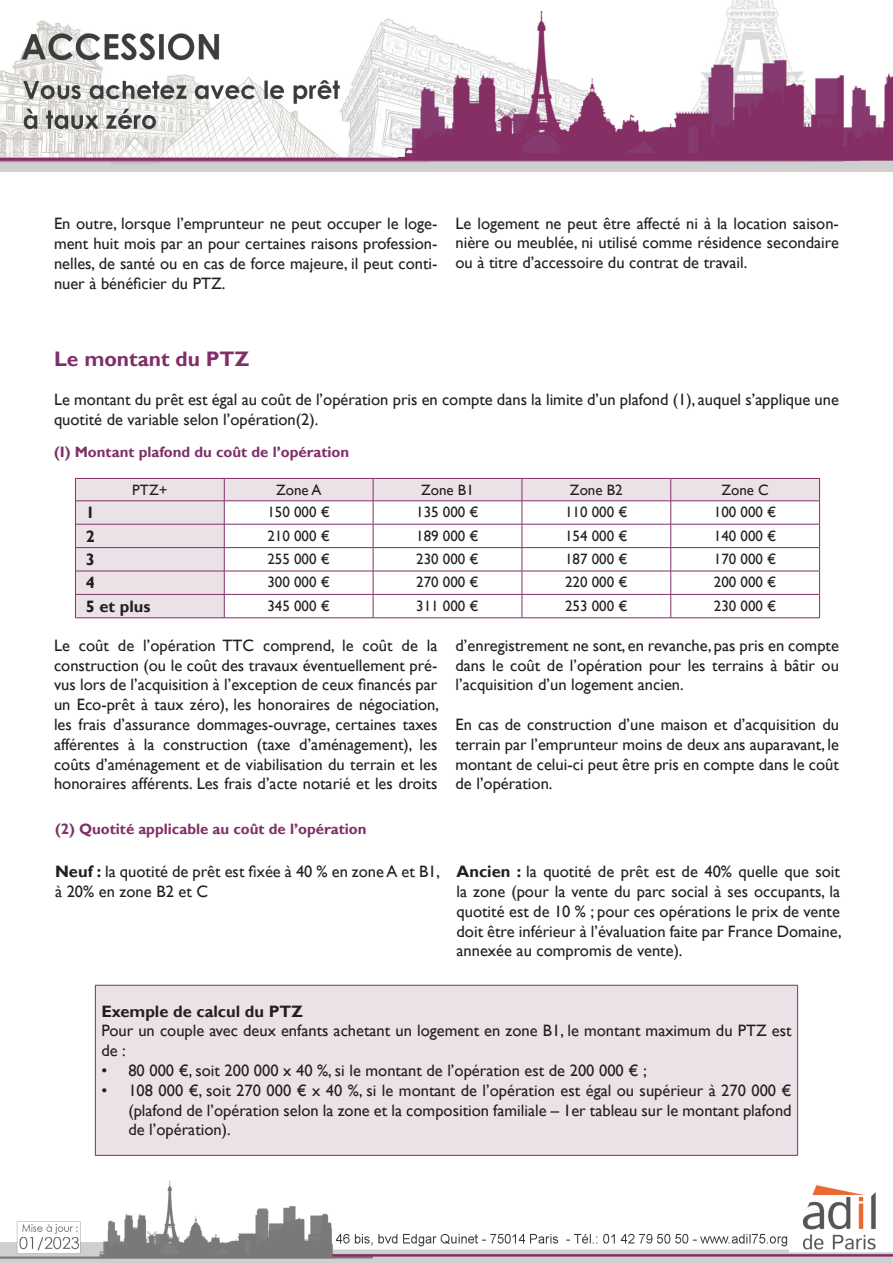
<style>
.page{position:relative;width:893px;height:1263px;background:#fff}
.page>*{position:absolute;margin:0;border:0;box-sizing:border-box;transform-origin:0 0}
.contenu{font:700 21px "Gill Sans";color:#803068}
.contenu-2{font:16.5px/19.8px "Gill Sans";color:#231f20;text-align:justify}
.contenu-3{font:700 16.5px "Gill Sans";color:#231f20}
.tableau_contenu_gras{font:700 16.5px "Gill Sans";color:#231f20}
.tableau_contenu{font:15px "Gill Sans";color:#231f20}
.contenu-4{font:700 15px "Gill Sans";color:#803068}
.s1{font-weight:700}
</style>
<div class="page">
<img style="left:0;top:1180px;width:893px;height:83px">
<img style="left:0;top:0;width:893px;height:172px">
<svg style="left:76px;top:479px;width:743px;height:138px"></svg>
<hr style="left:75px;top:524px;width:149px;height:1px;background:#803068">
<hr style="left:224px;top:524px;width:149px;height:1px;background:#803068">
<hr style="left:373px;top:524px;width:149px;height:1px;background:#803068">
<hr style="left:522px;top:524px;width:149px;height:1px;background:#803068">
<hr style="left:671px;top:524px;width:149px;height:1px;background:#803068">
<hr style="left:75px;top:547px;width:149px;height:1px;background:#803068">
<hr style="left:224px;top:547px;width:149px;height:1px;background:#803068">
<hr style="left:373px;top:547px;width:149px;height:1px;background:#803068">
<hr style="left:522px;top:547px;width:149px;height:1px;background:#803068">
<hr style="left:671px;top:547px;width:149px;height:1px;background:#803068">
<hr style="left:75px;top:571px;width:149px;height:1px;background:#803068">
<hr style="left:224px;top:571px;width:149px;height:1px;background:#803068">
<hr style="left:373px;top:571px;width:149px;height:1px;background:#803068">
<hr style="left:522px;top:571px;width:149px;height:1px;background:#803068">
<hr style="left:671px;top:571px;width:149px;height:1px;background:#803068">
<hr style="left:75px;top:594px;width:149px;height:1px;background:#803068">
<hr style="left:224px;top:594px;width:149px;height:1px;background:#803068">
<hr style="left:373px;top:594px;width:149px;height:1px;background:#803068">
<svg style="left:373px;top:479px;width:1px;height:138px"></svg>
<hr style="left:522px;top:594px;width:149px;height:1px;background:#803068">
<svg style="left:522px;top:479px;width:1px;height:138px"></svg>
<hr style="left:671px;top:594px;width:149px;height:1px;background:#803068">
<svg style="left:670px;top:479px;width:1px;height:138px"></svg>
<hr style="left:75px;top:478px;width:149px;height:1px;background:#803068">
<hr style="left:224px;top:478px;width:149px;height:1px;background:#803068">
<hr style="left:373px;top:478px;width:149px;height:1px;background:#803068">
<hr style="left:522px;top:478px;width:149px;height:1px;background:#803068">
<hr style="left:671px;top:478px;width:149px;height:1px;background:#803068">
<hr style="left:75px;top:500px;width:149px;height:1px;background:#803068">
<svg style="left:75px;top:479px;width:1px;height:138px"></svg>
<hr style="left:75px;top:617px;width:149px;height:1px;background:#803068">
<hr style="left:224px;top:500px;width:149px;height:1px;background:#803068">
<hr style="left:373px;top:500px;width:149px;height:1px;background:#803068">
<hr style="left:522px;top:500px;width:149px;height:1px;background:#803068">
<hr style="left:671px;top:500px;width:149px;height:1px;background:#803068">
<svg style="left:224px;top:479px;width:1px;height:138px"></svg>
<svg style="left:819px;top:479px;width:1px;height:138px"></svg>
<hr style="left:224px;top:617px;width:149px;height:1px;background:#803068">
<hr style="left:373px;top:617px;width:149px;height:1px;background:#803068">
<hr style="left:522px;top:617px;width:149px;height:1px;background:#803068">
<hr style="left:671px;top:617px;width:149px;height:1px;background:#803068">
<div style="left:95px;top:985px;width:703px;height:170px;background:#ebe2e8"></div>
<hr style="left:95px;top:985px;width:703px;height:1px;background:#803068">
<hr style="left:95px;top:985px;width:1px;height:170px;background:#803068">
<hr style="left:797px;top:985px;width:1px;height:170px;background:#803068">
<hr style="left:95px;top:1155px;width:703px;height:1px;background:#803068">
<p class="contenu-2" style="left:54px;top:214px;width:385px">En outre, lorsque l’emprunteur ne peut occuper le loge&shy;ment huit mois par an pour certaines raisons profession&shy;nelles, de santé ou en cas de force majeure, il peut conti&shy;nuer à bénéficier du PTZ.</p>
<p class="contenu-2" style="left:455px;top:213px;width:385px">Le logement ne peut être affecté ni à la location saison&shy;nière ou meublée, ni utilisé comme résidence secondaire ou à titre d’accessoire du contrat de travail.</p>
<p class="contenu" style="left:54px;top:346px;width:197px">Le montant du PTZ</p>
<p class="contenu-2" style="left:54px;top:390px;width:786px">Le montant du prêt est égal au coût de l’opération pris en compte dans la limite d’un plafond (1), auquel s’applique une quotité de variable selon l’opération(2).</p>
<p class="contenu-4" style="left:54px;top:443px;width:297px">(I) Montant plafond du coût de l’opération</p>
<p class="tableau_contenu" style="left:132px;top:481px;width:37px">PTZ+</p>
<p class="tableau_contenu" style="left:276px;top:481px;width:47px">Zone A</p>
<p class="tableau_contenu" style="left:421px;top:481px;width:54px">Zone B1</p>
<p class="tableau_contenu" style="left:570px;top:481px;width:54px">Zone B2</p>
<p class="tableau_contenu" style="left:721px;top:481px;width:49px">Zone C</p>
<p class="tableau_contenu_gras" style="left:86px;top:503px;width:11px">1</p>
<p class="tableau_contenu" style="left:267px;top:503px;width:64px">150 000 €</p>
<p class="tableau_contenu" style="left:416px;top:503px;width:64px">135 000 €</p>
<p class="tableau_contenu" style="left:565px;top:503px;width:64px">110 000 €</p>
<p class="tableau_contenu" style="left:714px;top:503px;width:64px">100 000 €</p>
<p class="tableau_contenu_gras" style="left:86px;top:526px;width:11px">2</p>
<p class="tableau_contenu" style="left:267px;top:527px;width:64px">210 000 €</p>
<p class="tableau_contenu" style="left:416px;top:527px;width:64px">189 000 €</p>
<p class="tableau_contenu" style="left:565px;top:527px;width:64px">154 000 €</p>
<p class="tableau_contenu" style="left:714px;top:527px;width:64px">140 000 €</p>
<p class="tableau_contenu_gras" style="left:86px;top:549px;width:11px">3</p>
<p class="tableau_contenu" style="left:267px;top:550px;width:64px">255 000 €</p>
<p class="tableau_contenu" style="left:416px;top:550px;width:64px">230 000 €</p>
<p class="tableau_contenu" style="left:565px;top:550px;width:64px">187 000 €</p>
<p class="tableau_contenu" style="left:714px;top:550px;width:64px">170 000 €</p>
<p class="tableau_contenu_gras" style="left:86px;top:573px;width:11px">4</p>
<p class="tableau_contenu" style="left:267px;top:574px;width:64px">300 000 €</p>
<p class="tableau_contenu" style="left:416px;top:574px;width:64px">270 000 €</p>
<p class="tableau_contenu" style="left:565px;top:574px;width:64px">220 000 €</p>
<p class="tableau_contenu" style="left:714px;top:574px;width:64px">200 000 €</p>
<p class="tableau_contenu_gras" style="left:86px;top:596px;width:66px">5 et plus</p>
<p class="tableau_contenu" style="left:267px;top:597px;width:64px">345 000 €</p>
<p class="tableau_contenu" style="left:416px;top:597px;width:64px">311 000 €</p>
<p class="tableau_contenu" style="left:565px;top:597px;width:64px">253 000 €</p>
<p class="tableau_contenu" style="left:714px;top:597px;width:64px">230 000 €</p>
<p class="contenu-2" style="left:54px;top:636px;width:387px">Le coût de l’opération TTC comprend, le coût de la construction (ou le coût des travaux éventuellement pré&shy;vus lors de l’acquisition à l’exception de ceux financés par un Eco-prêt à taux zéro), les honoraires de négociation, les frais d’assurance dommages-ouvrage, certaines taxes afférentes à la construction (taxe d’aménagement), les coûts d’aménagement et de viabilisation du terrain et les honoraires afférents. Les frais d’acte notarié et les droits</p>
<p class="contenu-2" style="left:455px;top:636px;width:385px">d’enregistrement ne sont, en revanche, pas pris en compte dans le coût de l’opération pour les terrains à bâtir ou l’acquisition d’un logement ancien.</p>
<p class="contenu-2" style="left:455px;top:715px;width:385px">En cas de construction d’une maison et d’acquisition du terrain par l’emprunteur moins de deux ans auparavant, le montant de celui-ci peut être pris en compte dans le coût de l’opération.</p>
<p class="contenu-4" style="left:55px;top:819px;width:313px">(2) Quotité applicable au coût de l’opération</p>
<p class="contenu-2" style="left:55px;top:862px;width:387px"><span class="s1">Neuf :</span> la quotité de prêt est fixée à 40 % en zone A et B1, à 20% en zone B2 et C</p>
<p class="contenu-2" style="left:456px;top:862px;width:387px"><span class="s1">Ancien :</span> la quotité de prêt est de 40% quelle que soit la zone (pour la vente du parc social à ses occupants, la quotité est de 10 % ; pour ces opérations le prix de vente doit être inférieur à l’évaluation faite par France Domaine, annexée au compromis de vente).</p>
<p class="contenu-3" style="left:101px;top:1001px;width:203px">Exemple de calcul du PTZ</p>
<p class="contenu-2" style="left:101px;top:1021px;width:692px">Pour un couple avec deux enfants achetant un logement en zone B1, le montant maximum du PTZ est de :</p>
<p class="contenu-2" style="left:101px;top:1061px;width:547px">• 80 000 €, soit 200 000 x 40 %, si le montant de l’opération est de 200 000 € ;</p>
<p class="contenu-2" style="left:128px;top:1081px;width:665px;text-indent:-27px">• 108 000 €, soit 270 000 € x 40 %, si le montant de l’opération est égal ou supérieur à 270 000 € (plafond de l’opération selon la zone et la composition familiale – 1er tableau sur le montant plafond de l’opération).</p>
</div>
